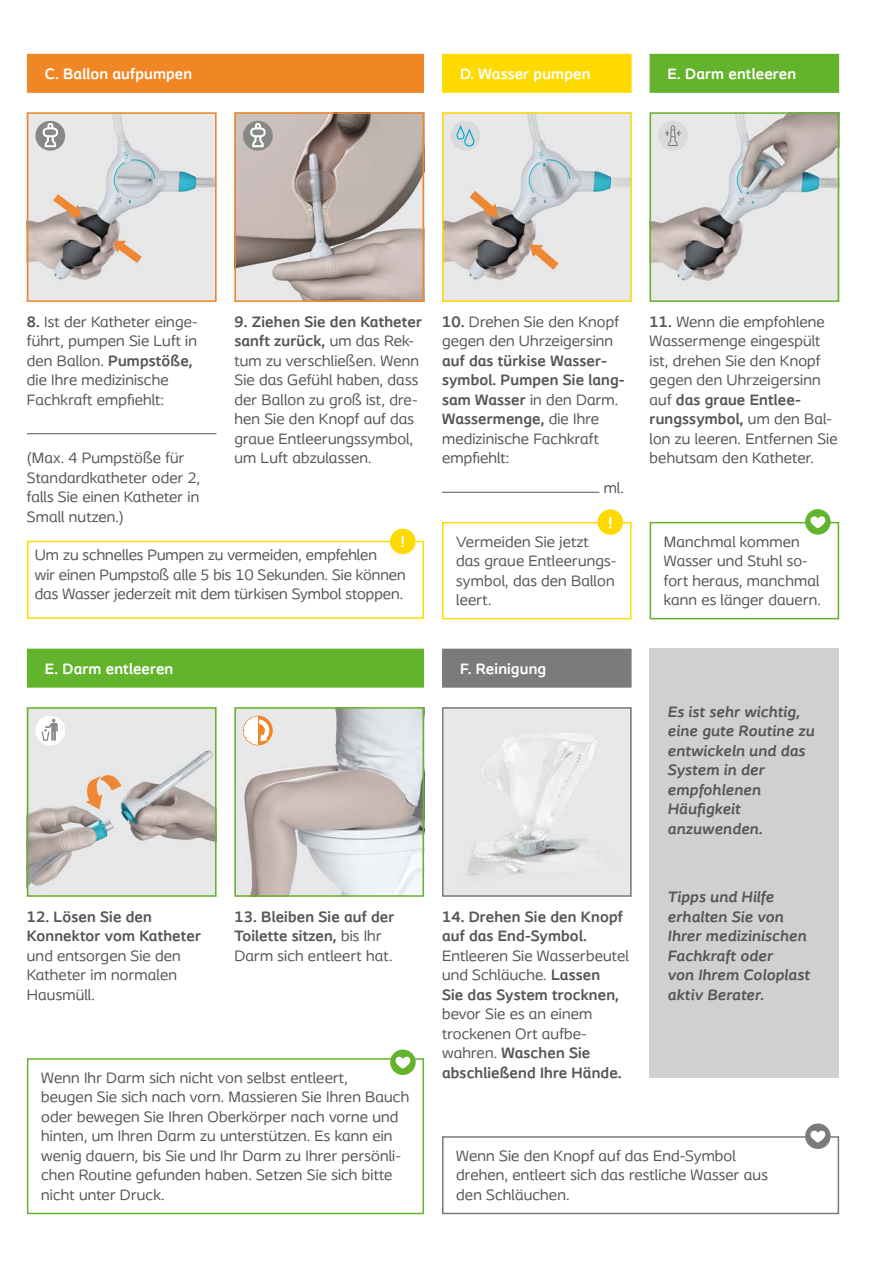
<style>
.page{position:relative;width:893px;height:1263px;background:#fff}
.page>*{position:absolute;margin:0;border:0;box-sizing:border-box;transform-origin:0 0}
.Spread_text{font:15.75px/19.5px "Coloplast";letter-spacing:.01em;color:#565656}
.Spread_text_headings{font:15.75px/19.5px "Coloplast";letter-spacing:.01em;color:#565656}
.Spread_text_headings-2{font:700 15.75px/19.5px "Coloplast";letter-spacing:.01em;color:#565656}
.Spread_text_headings-3{font:italic 700 15.75px/19.5px "Coloplast";letter-spacing:.01em;color:#565656}
.Spread_text_headings-4{font:700 15.75px "Coloplast";letter-spacing:.01em;color:#fff}
.s1{font-weight:700}
.s2{font-weight:400}
</style>
<div class="page">
<img style="left:653px;top:115px;width:183px;height:184px">
<div style="left:650px;top:112px;width:189px;height:190px;border:2px solid #64b32c"></div>
<img style="left:237px;top:710px;width:184px;height:184px">
<div style="left:234px;top:707px;width:190px;height:190px;border:2px solid #64b32c"></div>
<div style="left:658px;top:121px;width:30px;height:30px;background:#dadada;border-radius:50%"></div>
<svg style="left:665px;top:125px;width:16px;height:21px"></svg>
<svg style="left:243px;top:716px;width:30px;height:29px"></svg>
<img style="left:30px;top:710px;width:183px;height:184px">
<div style="left:27px;top:707px;width:189px;height:190px;border:2px solid #64b32c"></div>
<img style="left:445px;top:710px;width:184px;height:184px">
<div style="left:442px;top:707px;width:190px;height:190px;border:2px solid #7b7b7a"></div>
<div style="left:650px;top:649px;width:189px;height:429px;background:#cfd0d0"></div>
<img style="left:30px;top:115px;width:183px;height:184px">
<div style="left:27px;top:112px;width:189px;height:190px;border:2px solid #f18624"></div>
<img style="left:237px;top:115px;width:184px;height:184px">
<div style="left:234px;top:112px;width:190px;height:190px;border:2px solid #f18624"></div>
<svg style="left:35px;top:121px;width:30px;height:30px"></svg>
<svg style="left:41px;top:123px;width:19px;height:24px"></svg>
<div style="left:243px;top:121px;width:30px;height:30px;background:#878786;border-radius:50%"></div>
<svg style="left:250px;top:123px;width:16px;height:24px"></svg>
<img style="left:445px;top:115px;width:184px;height:184px">
<div style="left:442px;top:112px;width:190px;height:190px;border:2px solid #ffda00"></div>
<div style="left:451px;top:121px;width:29px;height:30px;background:#dadada;border-radius:50%"></div>
<svg style="left:456px;top:125px;width:19px;height:22px"></svg>
<div style="left:35px;top:716px;width:30px;height:29px;background:#fff;border-radius:50%"></div>
<svg style="left:42px;top:719px;width:16px;height:22px"></svg>
<div style="left:27px;top:54px;width:397px;height:39px;background:#f18624"></div>
<div style="left:442px;top:649px;width:190px;height:39px;background:#7b7b7a"></div>
<div style="left:650px;top:54px;width:189px;height:39px;background:#64b32c"></div>
<div style="left:442px;top:54px;width:190px;height:39px;background:#ffda00"></div>
<div style="left:27px;top:649px;width:397px;height:39px;background:#64b32c"></div>
<div style="left:442px;top:1136px;width:397px;height:78px;border:2px solid #7b7b7a"></div>
<div style="left:27px;top:1058px;width:397px;height:156px;border:2px solid #64b32c"></div>
<hr style="left:27px;top:433px;width:189px;height:1px;background:#565656">
<div style="left:27px;top:541px;width:397px;height:78px;border:2px solid #ffda00"></div>
<div style="left:442px;top:522px;width:190px;height:97px;border:2px solid #ffda00"></div>
<div style="left:650px;top:522px;width:189px;height:97px;border:2px solid #64b32c"></div>
<div style="left:390px;top:529px;width:25px;height:25px;background:#ffda00;border-radius:50%"></div>
<div style="left:598px;top:509px;width:25px;height:26px;background:#ffda00;border-radius:50%"></div>
<hr style="left:442px;top:492px;width:157px;height:1px;background:#565656">
<div style="left:805px;top:509px;width:26px;height:26px;background:#64b32c;border-radius:50%"></div>
<svg style="left:810px;top:516px;width:16px;height:12px"></svg>
<div style="left:390px;top:1049px;width:26px;height:26px;background:#64b32c;border-radius:50%"></div>
<svg style="left:395px;top:1056px;width:16px;height:13px"></svg>
<div style="left:805px;top:1123px;width:26px;height:26px;background:#7b7b7a;border-radius:50%"></div>
<svg style="left:810px;top:1130px;width:16px;height:12px"></svg>
<p class="Spread_text_headings-4" style="left:45px;top:64px;width:149px">C. Ballon aufpumpen</p>
<p class="Spread_text_headings-4" style="left:668px;top:64px;width:130px">E. Darm entleeren</p>
<p class="Spread_text_headings-4" style="left:460px;top:64px;width:132px">D. Wasser pumpen</p>
<p class="Spread_text_headings" style="left:27px;top:312px;width:172px"><span class="s1">8.</span> Ist der Katheter einge&shy;führt, pumpen Sie Luft in den Ballon. <span class="s1">Pumpstöße, </span>die Ihre medizinische<br>Fachkraft empfiehlt:</p>
<p class="Spread_text" style="left:27px;top:448px;width:175px">(Max. 4 Pumpstöße für<br>Standardkatheter oder 2, falls Sie einen Katheter in<br>Small nutzen.)</p>
<p class="Spread_text_headings" style="left:234px;top:312px;width:189px"><span class="s1">9. Ziehen Sie den Katheter sanft zurück,</span> um das Rek&shy;tum zu verschließen. Wenn<br>Sie das Gefühl haben, dass der Ballon zu groß ist, dre&shy;hen Sie den Knopf auf das graue Entleerungssymbol, um Luft abzulassen.</p>
<p class="Spread_text_headings-4" style="left:401px;top:532px;width:5px">!</p>
<p class="Spread_text" style="left:35px;top:545px;width:372px">Um zu schnelles Pumpen zu vermeiden, empfehlen<br>wir einen Pumpstoß alle 5 bis 10 Sekunden. Sie können das Wasser jederzeit mit dem türkisen Symbol stoppen.</p>
<p class="Spread_text_headings" style="left:442px;top:312px;width:184px"><span class="s1">10.</span> Drehen Sie den Knopf gegen den Uhrzeigersinn <span class="s1">auf das türkise Wasser&shy;symbol. Pumpen Sie lang&shy;sam Wasser</span> in den Darm.<br><span class="s1">Wassermenge,</span> die Ihre medizinische Fachkraft empfiehlt:</p>
<p class="Spread_text" style="left:604px;top:477px;width:22px">ml.</p>
<p class="Spread_text_headings-4" style="left:608px;top:513px;width:5px">!</p>
<p class="Spread_text_headings" style="left:650px;top:312px;width:190px"><span class="s1">11.</span> Wenn die empfohlene<br>Wassermenge eingespült ist, drehen Sie den Knopf gegen den Uhrzeigersinn auf <span class="s1">das graue Entlee&shy;rungssymbol,</span> um den Bal&shy;lon zu leeren. Entfernen Sie behutsam den Katheter.</p>
<p class="Spread_text" style="left:456px;top:531px;width:160px">Vermeiden Sie jetzt das graue Entleerungs&shy;symbol, das den Ballon leert.</p>
<p class="Spread_text" style="left:664px;top:531px;width:159px">Manchmal kommen<br>Wasser und Stuhl so&shy;fort heraus, manchmal kann es länger dauern.</p>
<p class="Spread_text_headings-4" style="left:45px;top:659px;width:130px">E. Darm entleeren</p>
<p class="Spread_text_headings-4" style="left:460px;top:659px;width:88px">F. Reinigung</p>
<p class="Spread_text_headings-3" style="left:668px;top:702px;width:148px">Es ist sehr wichtig, eine gute Routine zu entwickeln und das<br>System in der empfohlenen<br>Häufigkeit anzuwenden.</p>
<p class="Spread_text_headings-3" style="left:668px;top:887px;width:144px">Tipps und Hilfe erhalten Sie von<br>Ihrer medizinischen<br>Fachkraft oder<br>von Ihrem Coloplast aktiv Berater.</p>
<p class="Spread_text_headings" style="left:27px;top:906px;width:176px"><span class="s1">12. Lösen Sie den<br>Konnektor vom Katheter </span>und entsorgen Sie den<br>Katheter im normalen<br>Hausmüll.</p>
<p class="Spread_text_headings-2" style="left:442px;top:906px;width:188px">14. Drehen Sie den Knopf auf das End-Symbol.<br><span class="s2">Entleeren Sie Wasserbeutel und Schläuche.</span> Lassen<br>Sie das System trocknen, <span class="s2">bevor Sie es an einem trockenen Ort aufbe&shy;wahren.</span> Waschen Sie abschließend Ihre Hände.</p>
<p class="Spread_text_headings-2" style="left:234px;top:906px;width:162px">13. Bleiben Sie auf der<br>Toilette sitzen, <span class="s2">bis Ihr<br>Darm sich entleert hat.</span></p>
<p class="Spread_text" style="left:41px;top:1068px;width:370px">Wenn Ihr Darm sich nicht von selbst entleert,<br>beugen Sie sich nach vorn. Massieren Sie Ihren Bauch oder bewegen Sie Ihren Oberkörper nach vorne und hinten, um Ihren Darm zu unterstützen. Es kann ein wenig dauern, bis Sie und Ihr Darm zu Ihrer persönli&shy;chen Routine gefunden haben. Setzen Sie sich bitte nicht unter Druck.</p>
<p class="Spread_text" style="left:456px;top:1146px;width:313px">Wenn Sie den Knopf auf das End-Symbol drehen, entleert sich das restliche Wasser aus den Schläuchen.</p>
</div>
